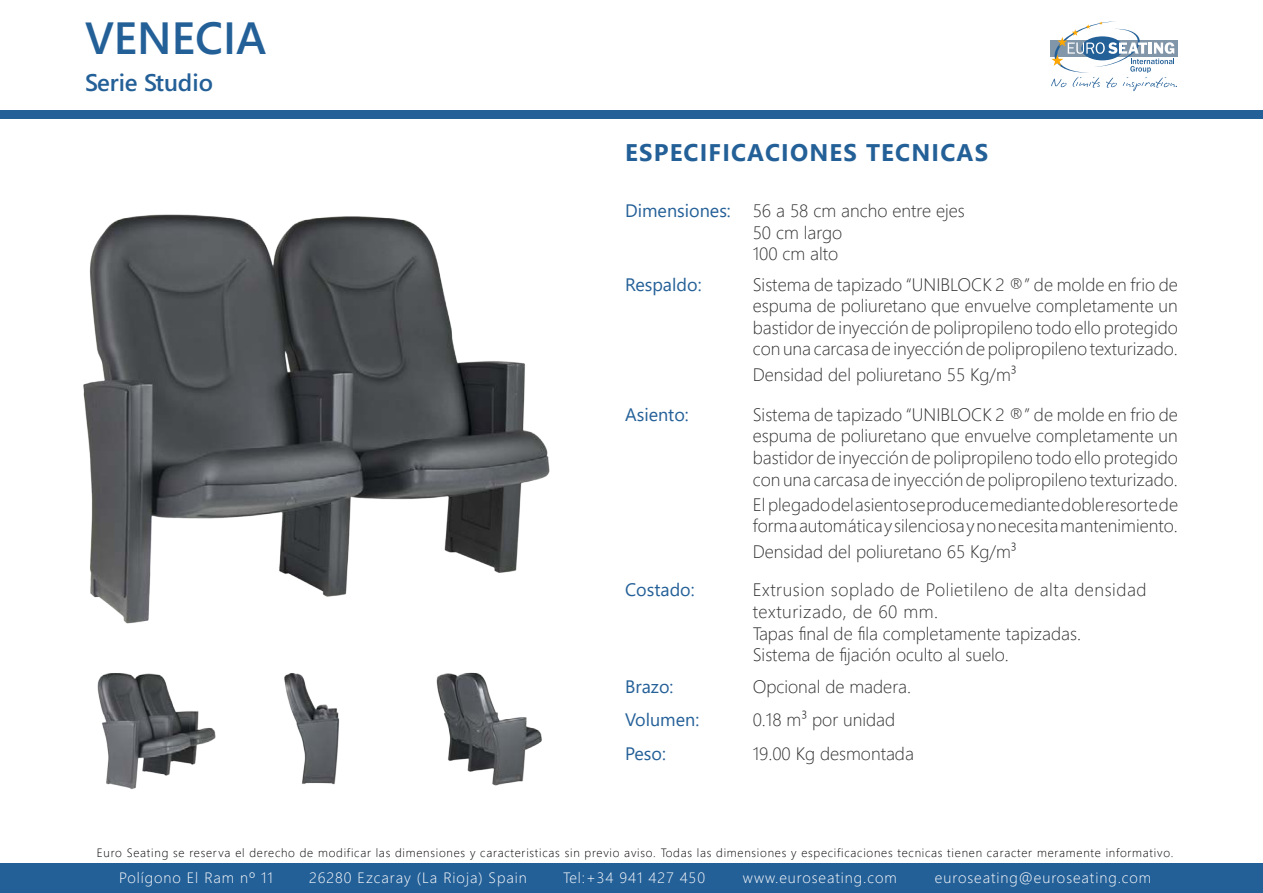
<style>
.page{position:relative;width:1263px;height:893px;background:#fff}
.page>*{position:absolute;margin:0;border:0;box-sizing:border-box;transform-origin:0 0}
.t1{font:600 45px "Segoe WP";color:#246098}
.t2{font:700 24px "Segoe UI";letter-spacing:.05em;color:#246098}
.t3{font:600 24px "Segoe WP";color:#246098}
.t4{font:300 18px/21.6px "Segoe UI";color:#323232}
.t5{font:300 18px/39px "Segoe UI";letter-spacing:.03em;color:#323232}
.t6{font:18px/33.3px "Segoe UI";color:#246098}
.t7{font:300 15px "Segoe WP";letter-spacing:.065em;color:#fff}
.t8{font:300 12px "Segoe UI";letter-spacing:.065em;color:#000}
</style>
<div class="page">
<div style="left:0;top:863px;width:1263px;height:30px;background:#246098"></div>
<svg style="left:1051px;top:21px;width:126px;height:70px"></svg>
<div style="left:0;top:111px;width:1263px;height:8px;background:#246098"></div>
<img style="left:30px;top:110px;width:583px;height:514px">
<img style="left:97px;top:673px;width:119px;height:117px">
<img style="left:284px;top:673px;width:56px;height:112px">
<img style="left:436px;top:672px;width:106px;height:114px">
<h1 class="t1" style="left:85px;top:7px;width:183px">VENECIA</h1>
<h2 class="t3" style="left:85px;top:66px;width:129px">Serie Studio</h2>
<h2 class="t2" style="left:625px;top:133px;width:364px">ESPECIFICACIONES TECNICAS</h2>
<p class="t6" style="left:625px;top:194px;width:107px">Dimensiones:</p>
<p class="t6" style="left:625px;top:267px;width:78px">Respaldo:</p>
<p class="t6" style="left:625px;top:397px;width:65px">Asiento:</p>
<p class="t6" style="left:625px;top:573px;width:71px">Costado:</p>
<p class="t6" style="left:625px;top:670px;width:76px">Brazo:<br>Volumen:<br>Peso:</p>
<p class="t4" style="left:753px;top:199px;width:214px">56 a 58 cm ancho entre ejes<br>50 cm largo<br>100 cm alto</p>
<p class="t4" style="left:753px;top:273px;width:427px;text-align:justify">Sistema de tapizado “UNIBLOCK 2 ®” de molde en frio de espuma de poliuretano que envuelve completamente un bastidor de inyección de polipropileno todo ello protegido con una carcasa de inyección de polipropileno texturizado.</p>
<p class="t4" style="left:753px;top:363px;width:266px">Densidad del poliuretano 55 Kg/m³</p>
<p class="t4" style="left:753px;top:403px;width:427px;text-align:justify">Sistema de tapizado “UNIBLOCK 2 ®” de molde en frio de espuma de poliuretano que envuelve completamente un bastidor de inyección de polipropileno todo ello protegido con una carcasa de inyección de polipropileno texturizado.</p>
<p class="t4" style="left:753px;top:493px;width:427px">El plegado del asiento se produce mediante doble resorte de forma automática y silenciosa y no necesita mantenimiento.</p>
<p class="t5" style="left:753px;top:531px;width:395px">Densidad del poliuretano 65 Kg/m³<br>Extrusion soplado de Polietileno de alta densidad</p>
<p class="t4" style="left:753px;top:600px;width:330px">texturizado, de 60 mm.<br>Tapas final de fila completamente tapizadas.<br>Sistema de fijación oculto al suelo.</p>
<p class="t4" style="left:753px;top:675px;width:160px">Opcional de madera.</p>
<p class="t4" style="left:753px;top:708px;width:144px">0.18 m³ por unidad</p>
<p class="t4" style="left:753px;top:742px;width:163px">19.00 Kg desmontada</p>
<p class="t8" style="left:97px;top:843px;width:1078px">Euro Seating se reserva el derecho de modificar las dimensiones y caracteristicas sin previo aviso. Todas las dimensiones y especificaciones tecnicas tienen caracter meramente informativo.</p>
<p class="t7" style="left:119px;top:867px;width:155px">Polígono El Ram nº 11</p>
<p class="t7" style="left:309px;top:867px;width:219px">26280 Ezcaray (La Rioja) Spain</p>
<p class="t7" style="left:563px;top:867px;width:143px">Tel:+34 941 427 450</p>
<p class="t7" style="left:743px;top:867px;width:155px">www.euroseating.com</p>
<p class="t7" style="left:935px;top:867px;width:218px">euroseating@euroseating.com</p>
</div>
